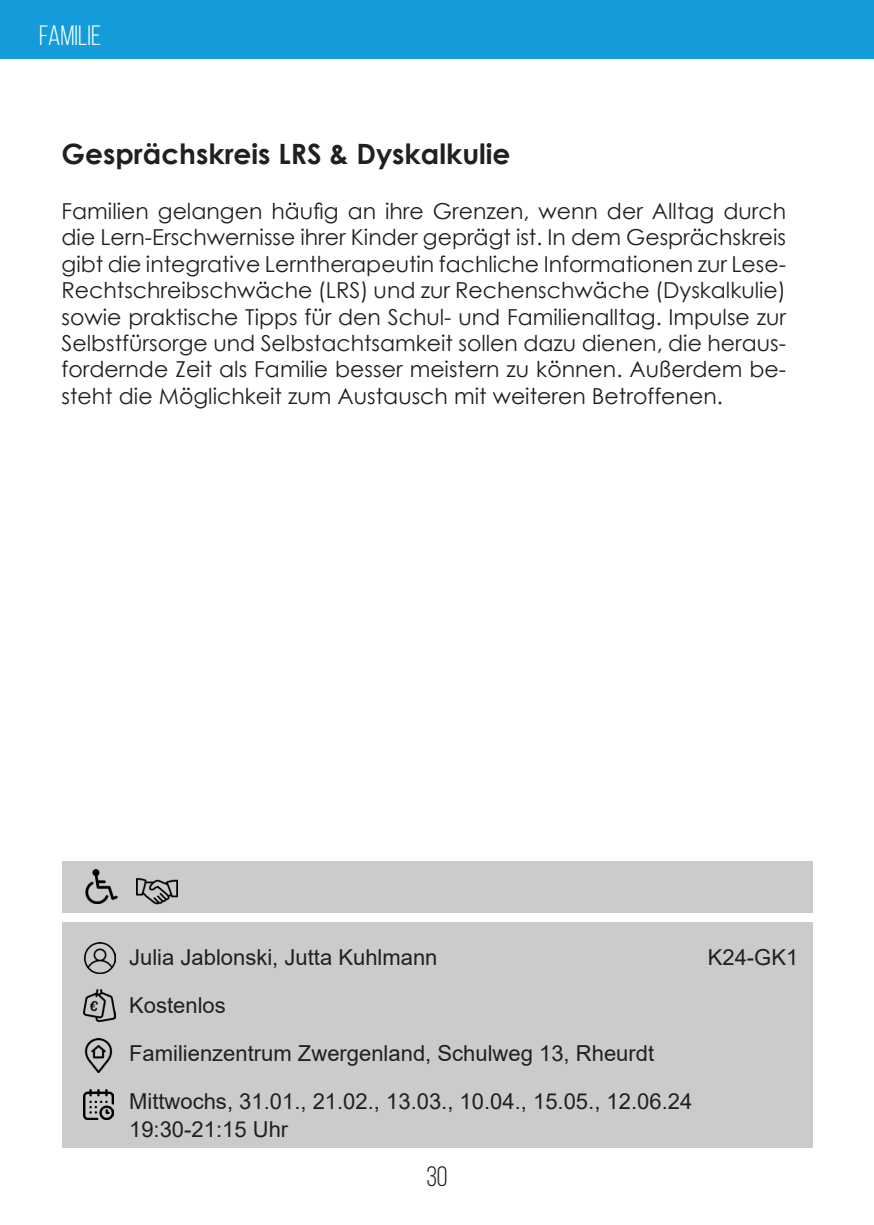
<style>
.page{position:relative;width:874px;height:1225px;background:#fff}
.page>*{position:absolute;margin:0;border:0;box-sizing:border-box;transform-origin:0 0}
.t1{font:700 28px "Century Gothic";color:#231f20}
.t2{font:28px "Bebas Neue";color:#fff}
.t3{font:28px "Bebas Neue";color:#231f20}
.t4{font:22px/26.4px "Century Gothic";color:#231f20;text-align:justify}
.t5{font:22px/48px "Arial";color:#231f20}
</style>
<div class="page">
<div style="left:61px;top:922px;width:751px;height:226px;background:#cbcbca"></div>
<img style="left:84px;top:989px;width:31px;height:32px">
<img style="left:84px;top:942px;width:31px;height:31px">
<img style="left:84px;top:1038px;width:29px;height:34px">
<img style="left:84px;top:1089px;width:29px;height:30px">
<div style="left:61px;top:861px;width:751px;height:51px;background:#cbcbca"></div>
<img style="left:85px;top:869px;width:33px;height:34px">
<img style="left:136px;top:877px;width:41px;height:28px">
<div style="left:0;top:0;width:873px;height:59px;background:#139cd9"></div>
<p class="t2" style="left:39px;top:20px;width:63px">FAMilie</p>
<p class="t1" style="left:61px;top:132px;width:450px">Gesprächskreis LRS &amp; Dyskalkulie</p>
<p class="t4" style="left:61px;top:197px;width:725px">Familien gelangen häufig an ihre Grenzen, wenn der Alltag durch die Lern-Erschwernisse ihrer Kinder geprägt ist. In dem Gesprächskreis gibt die integrative Lerntherapeutin fachliche Informationen zur Lese-Rechtschreibschwäche (LRS) und zur Rechenschwäche (Dyskalkulie) sowie praktische Tipps für den Schul- und Familienalltag. Impulse zur Selbstfürsorge und Selbstachtsamkeit sollen dazu dienen, die heraus&shy;fordernde Zeit als Familie besser meistern zu können. Außerdem be&shy;steht die Möglichkeit zum Austausch mit weiteren Betroffenen.</p>
<p class="t5" style="left:129px;top:933px;width:564px">Julia Jablonski, Jutta Kuhlmann<br>Kostenlos<br>Familienzentrum Zwergenland, Schulweg 13, Rheurdt Mittwochs, 31.01., 21.02., 13.03., 10.04., 15.05., 12.06.24</p>
<p class="t5" style="left:129px;top:1105px;width:160px">19:30-21:15 Uhr</p>
<p class="t3" style="left:426px;top:1161px;width:23px">30</p>
<p class="t5" style="left:707px;top:933px;width:92px">K24-GK1</p>
</div>
